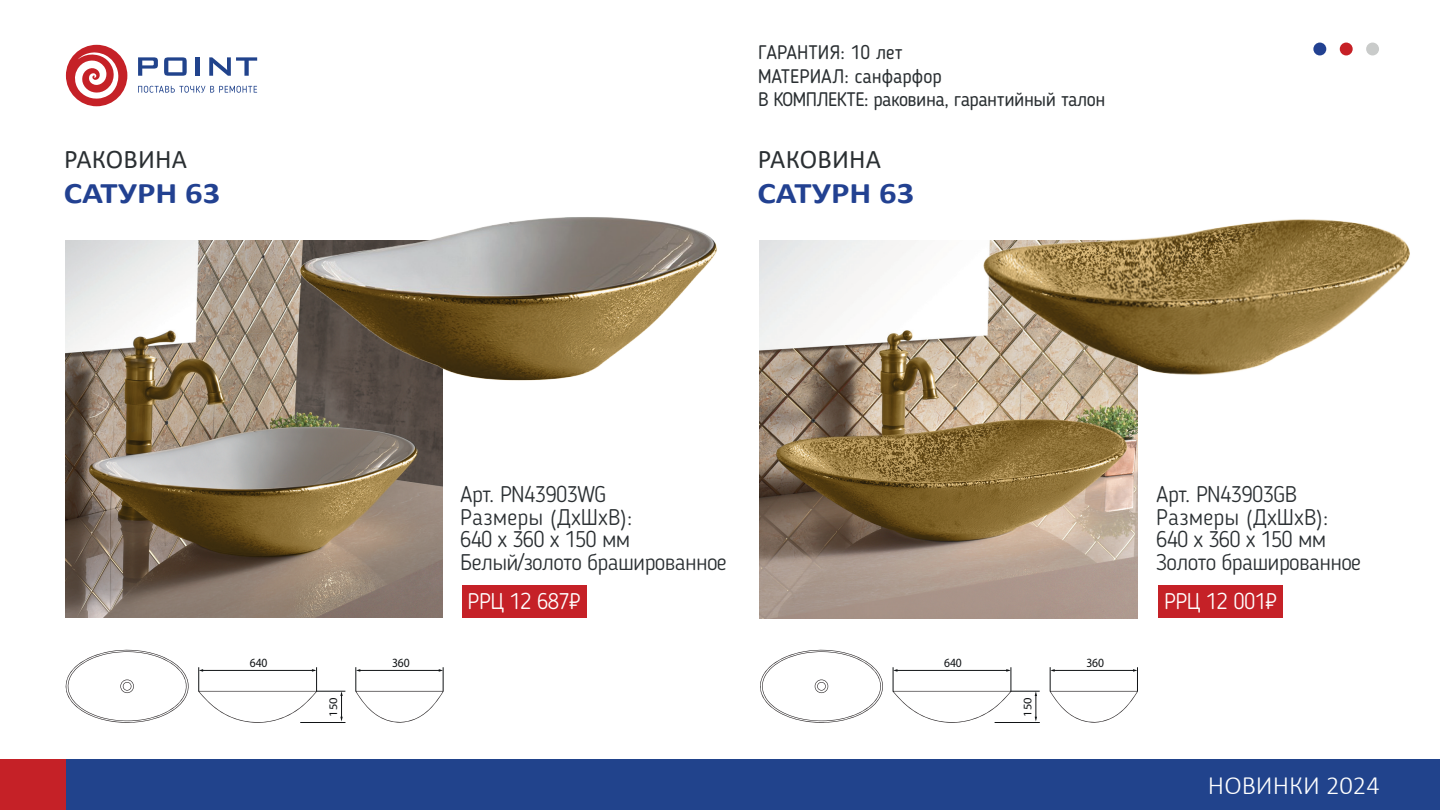
<style>
.page{position:relative;width:1440px;height:810px;background:#fff}
.page>*{position:absolute;margin:0;border:0;box-sizing:border-box;transform-origin:0 0}
.t1{font:700 30px "Calibri";color:#224191;scale:1.15 1}
.t2{font:27px "Calibri";letter-spacing:.01em;color:#2a2f32}
.t3{font:300 26.55px "Calibri";color:#fff}
.t4{font:300 22.5px/22.5px "Blogger Sans";letter-spacing:-.025em;color:#2a2f32}
.t5{font:300 22.5px "Blogger Sans";letter-spacing:-.025em;color:#fff}
.t6{font:19.5px/23.4px "Blogger Sans";letter-spacing:-.025em;color:#2a2f32}
.t7{font:12.6px "Myriad Pro";color:#101315;scale:.92 1}
.t8{font:11.55px "Myriad Pro";color:#101315;scale:1.09 1}
</style>
<div class="page">
<div style="left:66px;top:760px;width:1374px;height:50px;background:#21438c"></div>
<div style="left:0;top:760px;width:66px;height:50px;background:#c52127"></div>
<svg style="left:138px;top:57px;width:20px;height:19px"></svg>
<svg style="left:164px;top:57px;width:23px;height:19px"></svg>
<hr style="left:196px;top:57px;width:4px;height:19px;background:#21438c">
<svg style="left:209px;top:57px;width:48px;height:19px"></svg>
<div style="left:66px;top:45px;width:61px;height:61px;background:#c52127;border-radius:50%"></div>
<svg style="left:74px;top:52px;width:44px;height:47px"></svg>
<svg style="left:138px;top:86px;width:119px;height:7px"></svg>
<img style="left:760px;top:240px;width:378px;height:378px">
<img style="left:66px;top:240px;width:377px;height:377px">
<div style="left:1313px;top:43px;width:13px;height:12px;background:#224191;border-radius:50%"></div>
<div style="left:1340px;top:43px;width:13px;height:12px;background:#c62026;border-radius:50%"></div>
<div style="left:1366px;top:43px;width:13px;height:12px;background:#c9cbca;border-radius:50%"></div>
<div style="left:462px;top:585px;width:125px;height:33px;background:#c52127"></div>
<div style="left:1158px;top:585px;width:124px;height:33px;background:#c52127"></div>
<svg style="left:65px;top:650px;width:124px;height:73px"></svg>
<svg style="left:198px;top:667px;width:147px;height:56px"></svg>
<hr style="left:300px;top:722px;width:45px;height:1px;background:#101315">
<svg style="left:355px;top:667px;width:89px;height:56px"></svg>
<svg style="left:760px;top:650px;width:123px;height:73px"></svg>
<svg style="left:893px;top:667px;width:147px;height:56px"></svg>
<hr style="left:995px;top:722px;width:45px;height:1px;background:#101315">
<svg style="left:1050px;top:667px;width:88px;height:56px"></svg>
<img style="left:978px;top:219px;width:432px;height:173px">
<img style="left:293px;top:217px;width:424px;height:170px">
<p class="t2" style="left:64px;top:140px;width:125px">РАКОВИНА</p>
<h1 class="t1" style="left:64px;top:172px;width:138px">САТУРН 63</h1>
<p class="t6" style="left:758px;top:41px;width:349px">ГАРАНТИЯ: 10 лет<br>МАТЕРИАЛ: санфарфор<br>В КОМПЛЕКТЕ: раковина, гарантийный талон</p>
<p class="t2" style="left:758px;top:140px;width:125px">РАКОВИНА</p>
<h1 class="t1" style="left:758px;top:172px;width:138px">САТУРН 63</h1>
<p class="t7" style="left:250px;top:655px;width:21px">640</p>
<p class="t8" style="left:326px;top:717px;width:19px;rotate:-90deg">150</p>
<p class="t4" style="left:460px;top:483px;width:268px">Арт. PN43903WG<br>Размеры (ДхШхВ):<br>640 х 360 х 150 мм<br>Белый/золото брашированное</p>
<p class="t4" style="left:1156px;top:483px;width:206px">Арт. PN43903GB<br>Размеры (ДхШхВ):<br>640 х 360 х 150 мм<br>Золото брашированное</p>
<p class="t5" style="left:468px;top:588px;width:114px">РРЦ 12 687₽</p>
<p class="t5" style="left:1164px;top:588px;width:114px">РРЦ 12 001₽</p>
<p class="t7" style="left:392px;top:655px;width:21px">360</p>
<p class="t7" style="left:944px;top:655px;width:21px">640</p>
<p class="t8" style="left:1020px;top:717px;width:19px;rotate:-90deg">150</p>
<p class="t7" style="left:1086px;top:655px;width:21px">360</p>
<p class="t3" style="left:1208px;top:769px;width:173px">НОВИНКИ 2024</p>
</div>
